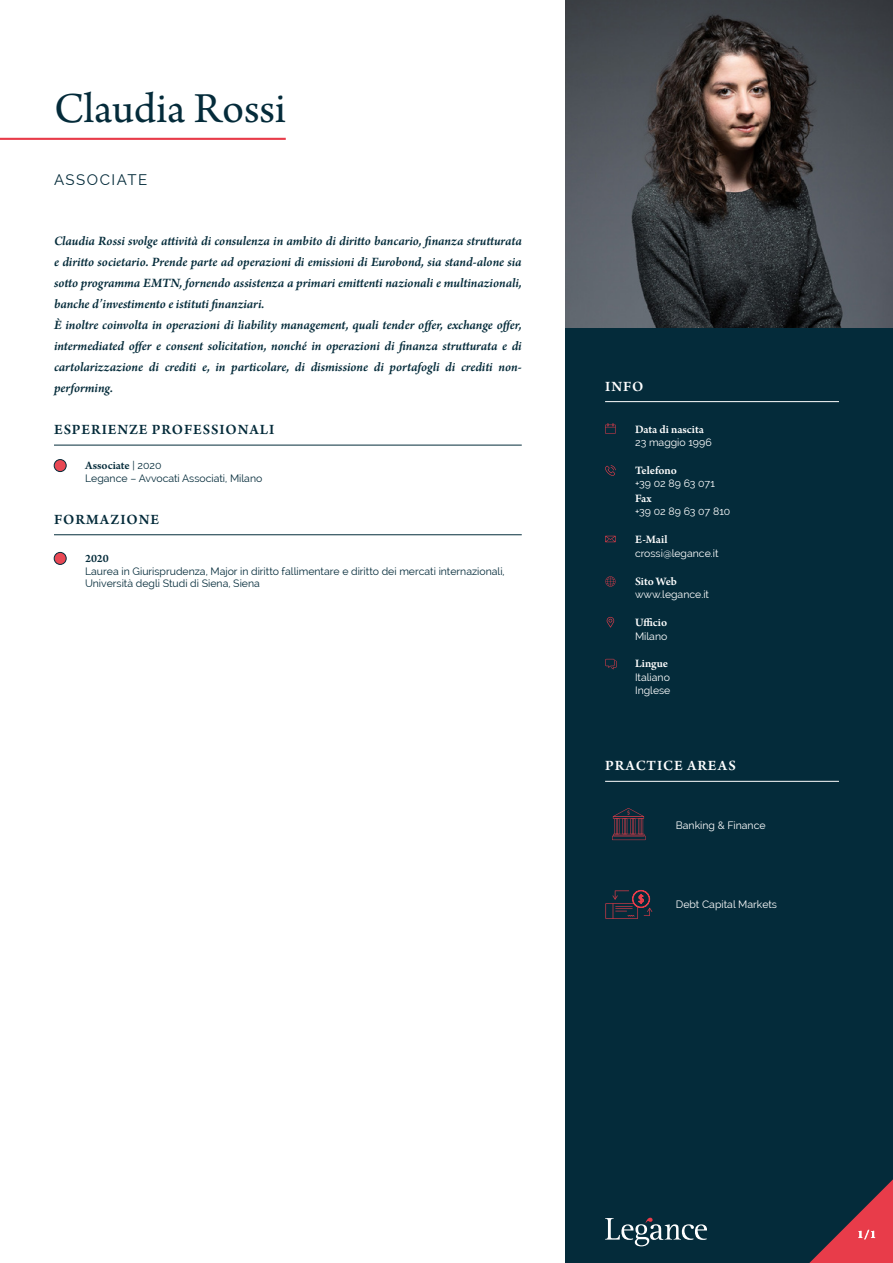
<style>
.page{position:relative;width:893px;height:1263px;background:#fff}
.page>*{position:absolute;margin:0;border:0;box-sizing:border-box;transform-origin:0 0}
.t1{font:45px "Arno Pro";color:#042b3a}
.t2{font:600 15px "Arno Pro";letter-spacing:.06em;color:#042b3a}
.t3{font:600 15px "Arno Pro";letter-spacing:.06em;color:#fff}
.t4{font:15px "Raleway";letter-spacing:.1em;color:#042b3a}
.t5{font:italic 600 13.5px/21px "Arno Pro";letter-spacing:-.005em;color:#042b3a}
.t6{font:600 12px "Arno Pro";color:#fff}
.t7{font:600 12px "Arno Pro";color:#042b3a}
.t8{font:10.5px/12.6px "Raleway";color:#042b3a}
.t9{font:10.5px/13.5px "Raleway";color:#fff}
.s1{font-family:"Raleway";font-weight:400;font-size:10.5px}
</style>
<div class="page">
<div style="left:566px;top:0;width:327px;height:1263px;background:#042b3a"></div>
<svg style="left:605px;top:1218px;width:102px;height:28px"></svg>
<svg style="left:809px;top:1179px;width:84px;height:84px"></svg>
<hr style="left:54px;top:445px;width:468px;height:1px;background:#042d3b">
<hr style="left:0;top:138px;width:286px;height:2px;background:#e83c4a">
<hr style="left:54px;top:534px;width:468px;height:1px;background:#042d3b">
<div style="left:54px;top:552px;width:12px;height:12px;background:#e94854;border-radius:50%"></div>
<div style="left:54px;top:552px;width:12px;height:13px;border:1px solid #042b3a;border-radius:50%"></div>
<div style="left:54px;top:460px;width:12px;height:12px;background:#e94854;border-radius:50%"></div>
<div style="left:54px;top:459px;width:12px;height:13px;border:1px solid #042b3a;border-radius:50%"></div>
<hr style="left:605px;top:401px;width:234px;height:1px;background:#fff">
<hr style="left:605px;top:781px;width:234px;height:1px;background:#fff">
<hr style="left:612px;top:836px;width:34px;height:4px;background:#753341">
<svg style="left:612px;top:836px;width:33px;height:4px"></svg>
<svg style="left:613px;top:808px;width:31px;height:28px"></svg>
<svg style="left:605px;top:890px;width:47px;height:29px"></svg>
<svg style="left:607px;top:617px;width:7px;height:10px"></svg>
<svg style="left:605px;top:536px;width:11px;height:6px"></svg>
<svg style="left:605px;top:465px;width:11px;height:11px"></svg>
<svg style="left:605px;top:576px;width:11px;height:11px"></svg>
<svg style="left:605px;top:423px;width:11px;height:11px"></svg>
<svg style="left:605px;top:659px;width:12px;height:10px"></svg>
<img style="left:566px;top:0;width:327px;height:327px">
<h1 class="t1" style="left:54px;top:83px;width:233px">Claudia Rossi</h1>
<p class="t4" style="left:54px;top:171px;width:95px">ASSOCIATE</p>
<p class="t5" style="left:54px;top:231px;width:469px">Claudia Rossi svolge attività di consulenza in ambito di diritto bancario, finanza strutturata e diritto societario. Prende parte ad operazioni di emissioni di Eurobond, sia stand-alone sia sotto programma EMTN, fornendo assistenza a primari emittenti nazionali e multinazionali, banche d’investimento e istituti finanziari.<br>È inoltre coinvolta in operazioni di liability management, quali tender offer, exchange offer, intermediated offer e consent solicitation, nonché in operazioni di finanza strutturata e di cartolarizzazione di crediti e, in particolare, di dismissione di portafogli di crediti non&shy;performing.</p>
<p class="t2" style="left:54px;top:421px;width:222px">ESPERIENZE PROFESSIONALI</p>
<p class="t7" style="left:85px;top:459px;width:78px">Associate <span class="s1">| 2020</span></p>
<p class="t8" style="left:85px;top:472px;width:179px">Legance – Avvocati Associati, Milano</p>
<p class="t2" style="left:54px;top:511px;width:107px">FORMAZIONE</p>
<p class="t7" style="left:85px;top:552px;width:25px">2020</p>
<p class="t8" style="left:85px;top:565px;width:421px">Laurea in Giurisprudenza, Major in diritto fallimentare e diritto dei mercati internazionali,<br>Università degli Studi di Siena, Siena</p>
<p class="t3" style="left:605px;top:378px;width:40px">INFO</p>
<p class="t6" style="left:635px;top:422px;width:70px">Data di nascita</p>
<p class="t9" style="left:635px;top:436px;width:78px">23 maggio 1996</p>
<p class="t6" style="left:635px;top:463px;width:43px">Telefono</p>
<p class="t9" style="left:635px;top:477px;width:81px">+39 02 89 63 071</p>
<p class="t6" style="left:635px;top:491px;width:18px">Fax</p>
<p class="t9" style="left:635px;top:505px;width:97px">+39 02 89 63 07 810</p>
<p class="t6" style="left:635px;top:533px;width:34px">E-Mail</p>
<p class="t9" style="left:635px;top:546px;width:85px">crossi@legance.it</p>
<p class="t6" style="left:635px;top:574px;width:43px">Sito Web</p>
<p class="t9" style="left:635px;top:588px;width:76px">www.legance.it</p>
<p class="t6" style="left:635px;top:615px;width:34px">Ufficio</p>
<p class="t9" style="left:635px;top:629px;width:34px">Milano</p>
<p class="t6" style="left:635px;top:657px;width:35px">Lingue</p>
<p class="t9" style="left:635px;top:670px;width:37px">Italiano<br>Inglese</p>
<p class="t3" style="left:605px;top:757px;width:132px">PRACTICE AREAS</p>
<p class="t9" style="left:676px;top:818px;width:91px">Banking &amp; Finance</p>
<p class="t9" style="left:676px;top:898px;width:103px">Debt Capital Markets</p>
<p class="t6" style="left:857px;top:1228px;width:20px">1/1</p>
</div>
